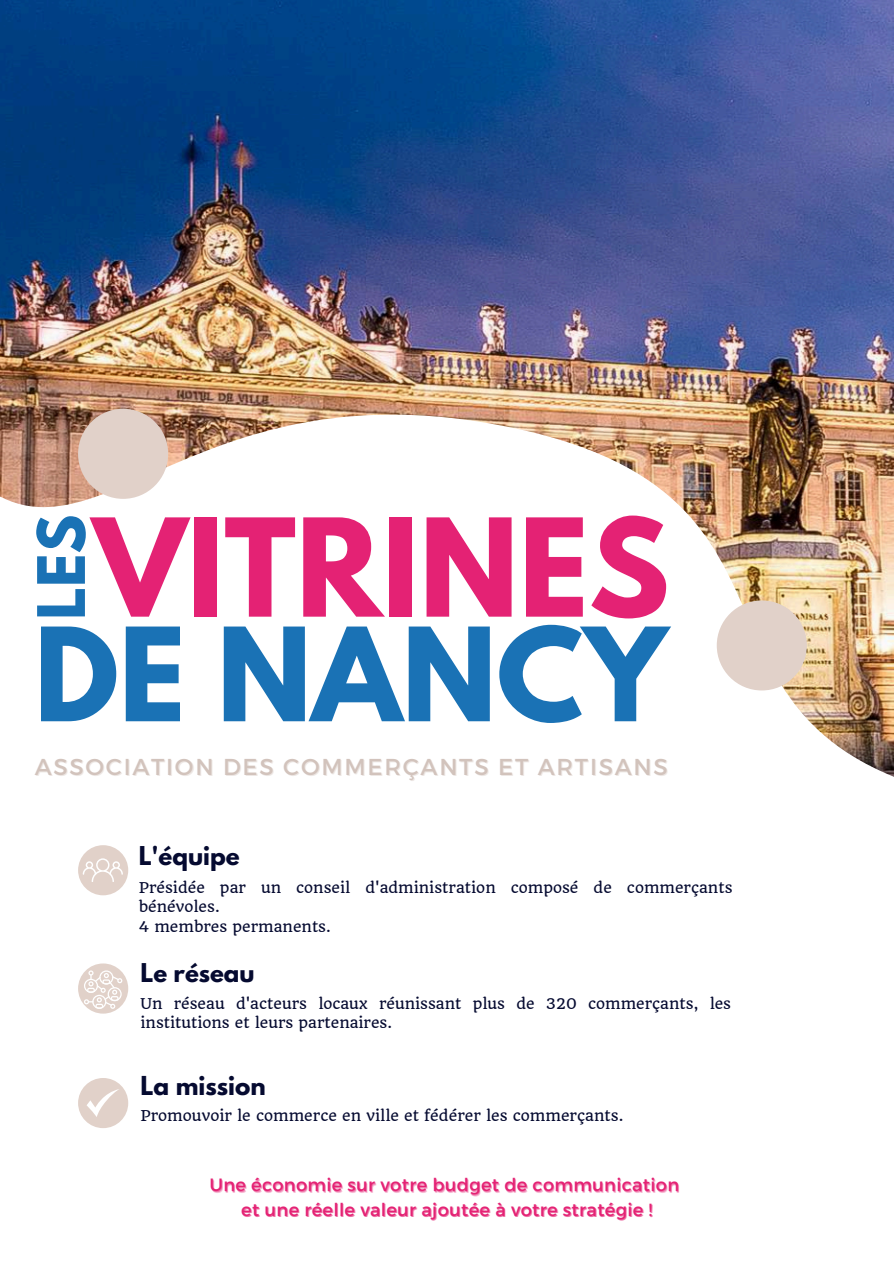
<style>
.page{position:relative;width:894px;height:1264px;background:#fff}
.page>*{position:absolute;margin:0;border:0;box-sizing:border-box;transform-origin:0 0}
.t1{font:700 120.3px "League Spartan";color:#e42274}
.t2{font:700 114.75px "League Spartan";color:#1a72b5}
.t3{font:700 57.9px "League Spartan";color:#1a72b5}
.t4{font:700 23.1px "League Spartan";color:#050a30}
.t5{font:22.95px "Montserrat";letter-spacing:.075em;color:#d2c3bc}
.t6{font:700 22.95px "League Spartan";color:#050a30}
.t7{font:17.85px/24.6px "Montserrat";letter-spacing:.02em;color:#e42274;text-align:center}
.t8{font:14.55px/19.4px "Quando";color:#050a30}
</style>
<div class="page">
<img style="left:0;top:0;width:893px;height:777px">
<div style="left:716px;top:600px;width:90px;height:90px;background:#e1d1c9;border-radius:50%"></div>
<div style="left:78px;top:409px;width:90px;height:90px;background:#e1d1c9;border-radius:50%"></div>
<div style="left:78px;top:1077px;width:50px;height:51px;background:#e1d1c9;border-radius:50%"></div>
<svg style="left:87px;top:1089px;width:32px;height:28px"></svg>
<div style="left:78px;top:963px;width:50px;height:50px;background:#e1d1c9;border-radius:50%"></div>
<svg style="left:84px;top:970px;width:38px;height:38px"></svg>
<div style="left:78px;top:845px;width:50px;height:50px;background:#e1d1c9;border-radius:50%"></div>
<svg style="left:83px;top:858px;width:40px;height:24px"></svg>
<h1 class="t1" style="left:93px;top:508px;width:578px">VITRINES</h1>
<h2 class="t2" style="left:34px;top:618px;width:635px">DE NANCY</h2>
<h3 class="t3" style="left:33px;top:620px;width:107px;rotate:-90deg">LES</h3>
<h3 class="t5" style="left:35px;top:752px;width:634px">ASSOCIATION DES COMMERÇANTS ET ARTISANS</h3>
<h3 class="t6" style="left:139px;top:843px;width:102px">L'équipe</h3>
<p class="t8" style="left:139px;top:877px;width:595px">Présidée par un conseil d'administration composé de commerçants bénévoles.<br>4 membres permanents.</p>
<h3 class="t6" style="left:140px;top:960px;width:115px">Le réseau</h3>
<p class="t8" style="left:140px;top:993px;width:592px">Un réseau d'acteurs locaux réunissant plus de 320 commerçants, les institutions et leurs partenaires.</p>
<h3 class="t4" style="left:140px;top:1074px;width:127px">La mission</h3>
<p class="t8" style="left:140px;top:1105px;width:484px">Promouvoir le commerce en ville et fédérer les commerçants.</p>
<p class="t7" style="left:209px;top:1171px;width:471px">Une économie sur votre budget de communication et une réelle valeur ajoutée à votre stratégie !</p>
</div>
